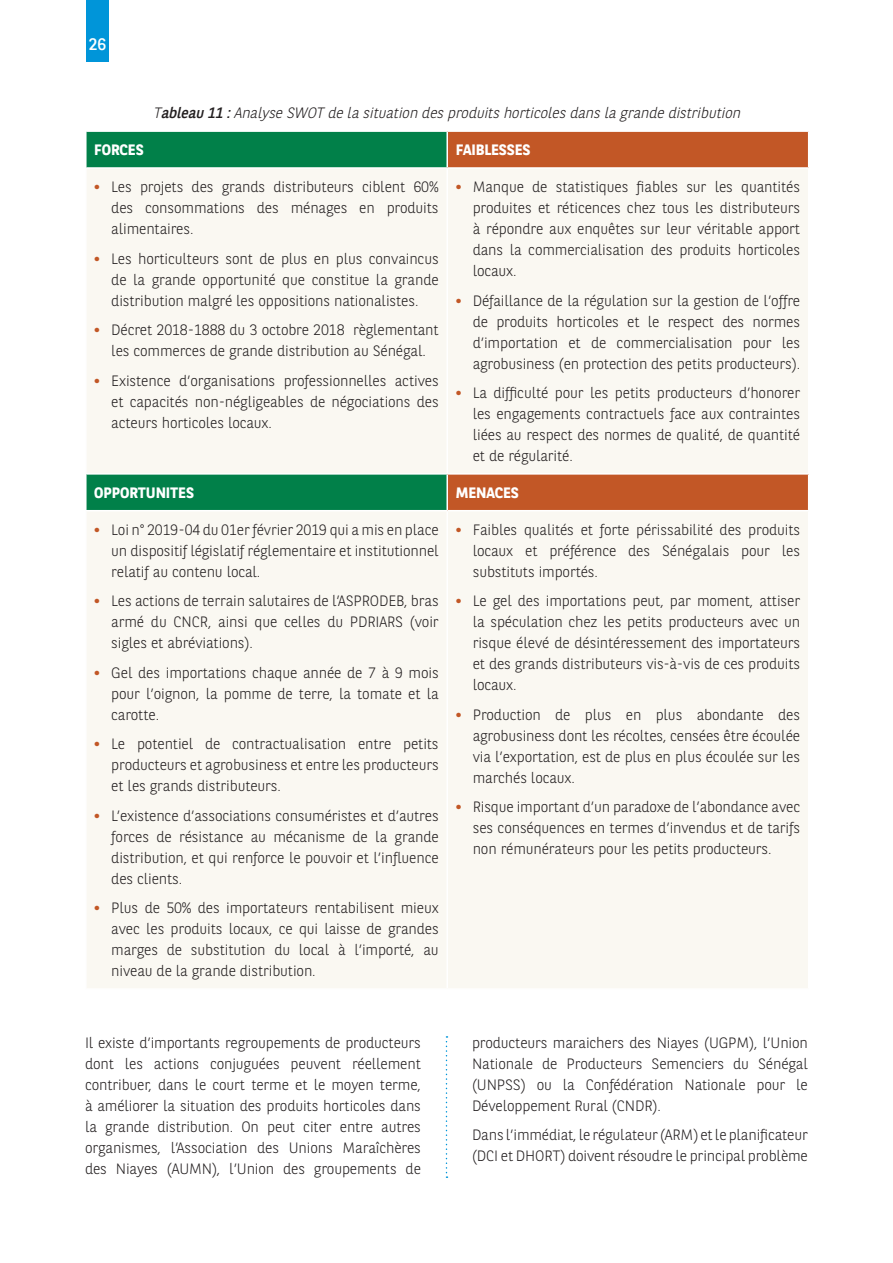
<style>
.page{position:relative;width:893px;height:1263px;background:#fff}
.page>*{position:absolute;margin:0;border:0;box-sizing:border-box;transform-origin:0 0}
.t1{font:16.5px "BNPP Sans";color:#fff}
.t2{font:300 15px/21px "BNPP Sans";letter-spacing:-.01em;color:#231f20;text-align:justify}
.t3{font:italic 300 15px "BNPP Sans";color:#231f20}
.t4{font:700 15px "BNPP Sans";letter-spacing:-.01em;color:#fff}
.s1{font-weight:400}
.s2{font-weight:700;color:#c25726}
</style>
<div class="page">
<div style="left:86px;top:0;width:23px;height:62px;background:#0095d9"></div>
<div style="left:86px;top:131px;width:361px;height:37px;background:#018049"></div>
<div style="left:447px;top:131px;width:362px;height:37px;background:#c25726"></div>
<div style="left:87px;top:169px;width:721px;height:819px;background:#faf8f2"></div>
<div style="left:86px;top:474px;width:361px;height:37px;background:#018049"></div>
<div style="left:447px;top:474px;width:362px;height:37px;background:#c25726"></div>
<hr style="left:85px;top:130px;width:362px;height:2px;background:#fff">
<hr style="left:85px;top:132px;width:2px;height:35px;background:#fff">
<hr style="left:447px;top:130px;width:362px;height:2px;background:#fff">
<hr style="left:446px;top:132px;width:2px;height:35px;background:#fff">
<hr style="left:808px;top:132px;width:1px;height:35px;background:#fff">
<hr style="left:85px;top:167px;width:362px;height:2px;background:#fff">
<hr style="left:447px;top:167px;width:362px;height:2px;background:#fff">
<hr style="left:446px;top:169px;width:2px;height:304px;background:#fff">
<hr style="left:446px;top:511px;width:2px;height:477px;background:#fff">
<hr style="left:85px;top:473px;width:362px;height:2px;background:#fff">
<hr style="left:85px;top:475px;width:2px;height:35px;background:#fff">
<hr style="left:85px;top:510px;width:362px;height:1px;background:#fff">
<hr style="left:447px;top:473px;width:362px;height:2px;background:#fff">
<hr style="left:446px;top:475px;width:2px;height:35px;background:#fff">
<hr style="left:808px;top:475px;width:1px;height:35px;background:#fff">
<hr style="left:447px;top:510px;width:362px;height:1px;background:#fff">
<svg style="left:446px;top:1036px;width:1px;height:142px"></svg>
<p class="t1" style="left:89px;top:33px;width:19px">26</p>
<p class="t3" style="left:153px;top:102px;width:593px">T<span class="s1">ableau11:</span>AnalyseSWOT delasituation desproduitshorticolesdanslagrandedistribution</p>
<p class="t4" style="left:94px;top:140px;width:51px">FORCES</p>
<p class="t4" style="left:456px;top:140px;width:76px">FAIBLESSES</p>
<p class="t2" style="left:111px;top:176px;width:329px;text-indent:-17px"><span class="s2">•</span> Les projets des grands distributeurs ciblent 60% des consommations des ménages en produits alimentaires.</p>
<p class="t2" style="left:111px;top:247px;width:329px;text-indent:-17px"><span class="s2">•</span> Les horticulteurs sont de plus en plus convaincus de la grande opportunité que constitue la grande distribution malgré les oppositions nationalistes.</p>
<p class="t2" style="left:94px;top:319px;width:346px;text-align:center"><span class="s2">•</span> Décret 2018-1888 du 3 octobre 2018 règlementant les commerces de grande distribution au Sénégal.</p>
<p class="t2" style="left:111px;top:369px;width:329px;text-indent:-17px"><span class="s2">•</span> Existence d’organisations professionnelles actives et capacités non-négligeables de négociations des acteurs horticoles locaux.</p>
<p class="t2" style="left:473px;top:176px;width:329px;text-indent:-17px"><span class="s2">•</span> Manque de statistiques fiables sur les quantités produites et réticences chez tous les distributeurs à répondre aux enquêtes sur leur véritable apport dans la commercialisation des produits horticoles locaux.</p>
<p class="t2" style="left:473px;top:289px;width:329px;text-indent:-17px"><span class="s2">•</span> Défaillance de la régulation sur la gestion de l’offre de produits horticoles et le respect des normes d’importation et de commercialisation pour les agrobusiness (en protection des petits producteurs).</p>
<p class="t2" style="left:473px;top:382px;width:329px;text-indent:-17px"><span class="s2">•</span> La difficulté pour les petits producteurs d’honorer les engagements contractuels face aux contraintes liées au respect des normes de qualité, de quantité et de régularité.</p>
<p class="t4" style="left:94px;top:482px;width:101px">OPPORTUNITES</p>
<p class="t4" style="left:456px;top:482px;width:65px">MENACES</p>
<p class="t2" style="left:111px;top:518px;width:329px;text-indent:-17px"><span class="s2">•</span> Loi n° 2019-04 du 01er février 2019 qui a mis en place un dispositif législatif réglementaire et institutionnel relatif au contenu local.</p>
<p class="t2" style="left:111px;top:590px;width:329px;text-indent:-17px"><span class="s2">•</span> Les actions de terrain salutaires de l’ASPRODEB, bras armé du CNCR, ainsi que celles du PDRIARS (voir sigles et abréviations).</p>
<p class="t2" style="left:111px;top:661px;width:329px;text-indent:-17px"><span class="s2">•</span> Gel des importations chaque année de 7 à 9 mois pour l’oignon, la pomme de terre, la tomate et la carotte.</p>
<p class="t2" style="left:111px;top:733px;width:329px;text-indent:-17px"><span class="s2">•</span> Le potentiel de contractualisation entre petits producteurs et agrobusiness et entre les producteurs et les grands distributeurs.</p>
<p class="t2" style="left:111px;top:804px;width:329px;text-indent:-17px"><span class="s2">•</span> L’existence d’associations consuméristes et d’autres forces de résistance au mécanisme de la grande distribution, et qui renforce le pouvoir et l’influence des clients.</p>
<p class="t2" style="left:111px;top:897px;width:329px;text-indent:-17px"><span class="s2">•</span> Plus de 50% des importateurs rentabilisent mieux avec les produits locaux, ce qui laisse de grandes marges de substitution du local à l’importé, au niveau de la grande distribution.</p>
<p class="t2" style="left:473px;top:518px;width:329px;text-indent:-17px"><span class="s2">•</span> Faibles qualités et forte périssabilité des produits locaux et préférence des Sénégalais pour les substituts importés.</p>
<p class="t2" style="left:473px;top:590px;width:329px;text-indent:-17px"><span class="s2">•</span> Le gel des importations peut, par moment, attiser la spéculation chez les petits producteurs avec un risque élevé de désintéressement des importateurs et des grands distributeurs vis-à-vis de ces produits locaux.</p>
<p class="t2" style="left:473px;top:703px;width:329px;text-indent:-17px"><span class="s2">•</span> Production de plus en plus abondante des agrobusiness dont les récoltes, censées être écoulée via l’exportation, est de plus en plus écoulée sur les marchés locaux.</p>
<p class="t2" style="left:473px;top:796px;width:329px;text-indent:-17px"><span class="s2">•</span> Risque important d’un paradoxe de l’abondance avec ses conséquences en termes d’invendus et de tarifs non rémunérateurs pour les petits producteurs.</p>
<p class="t2" style="left:85px;top:1031px;width:337px">Il existe d’importants regroupements de producteurs dont les actions conjuguées peuvent réellement contribuer, dans le court terme et le moyen terme, à améliorer la situation des produits horticoles dans la grande distribution. On peut citer entre autres organismes, l’Association des Unions Maraîchères des Niayes (AUMN), l’Union des groupements de</p>
<p class="t2" style="left:472px;top:1031px;width:337px">producteurs maraichers des Niayes (UGPM), l’Union Nationale de Producteurs Semenciers du Sénégal (UNPSS) ou la Confédération Nationale pour le Développement Rural (CNDR).</p>
<p class="t2" style="left:472px;top:1123px;width:337px">Dans l’immédiat, le régulateur (ARM) et le planificateur (DCI et DHORT) doivent résoudre le principal problème</p>
</div>
